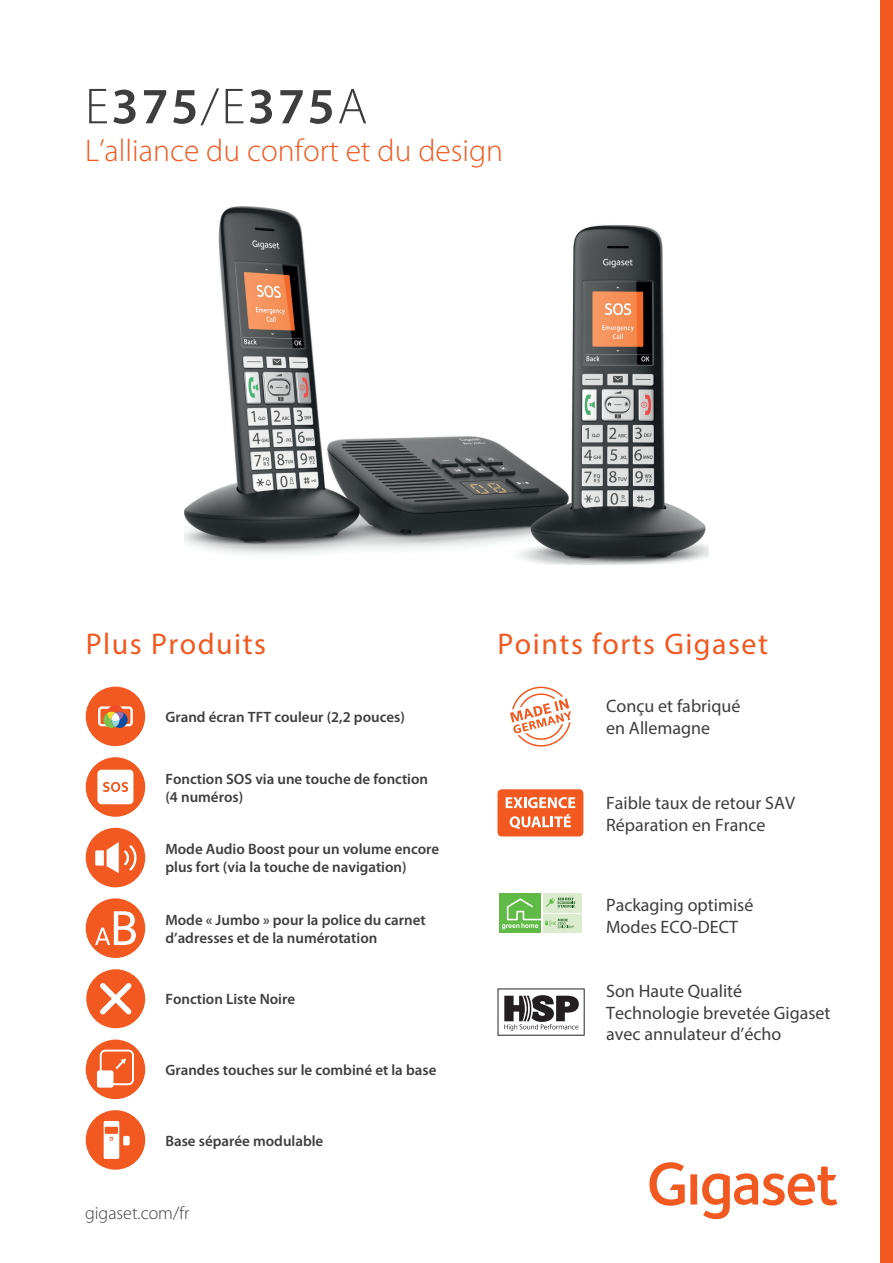
<style>
.page{position:relative;width:893px;height:1263px;background:#fff}
.page>*{position:absolute;margin:0;border:0;box-sizing:border-box;transform-origin:0 0}
.t1{font:600 51px "Myriad Pro";letter-spacing:.05em;color:#3e3e3f}
.t2{font:300 31.5px "Myriad Pro";color:#f15921}
.t3{font:30px "Myriad Pro";letter-spacing:.05em;color:#f15921}
.t4{font:18px/21.6px "Myriad Pro";color:#3e3e3f}
.t5{font:300 18px "Myriad Pro";color:#3e3e3f}
.t6{font:600 15px/18px "Myriad Pro";color:#3e3e3f}
.s1{font-weight:300}
</style>
<div class="page">
<svg style="left:649px;top:1162px;width:188px;height:57px"></svg>
<div style="left:880px;top:0;width:13px;height:1263px;background:#f15921"></div>
<svg style="left:499px;top:912px;width:83px;height:21px"></svg>
<div style="left:499px;top:893px;width:42px;height:39px;background:#60bb46"></div>
<div style="left:543px;top:893px;width:39px;height:19px;background:#dbebcd"></div>
<div style="left:543px;top:914px;width:39px;height:18px;background:#dbebcd"></div>
<svg style="left:502px;top:898px;width:73px;height:31px"></svg>
<svg style="left:497px;top:988px;width:88px;height:48px"></svg>
<div style="left:86px;top:828px;width:59px;height:59px;background:#f15921;border-radius:50%"></div>
<svg style="left:95px;top:842px;width:42px;height:31px"></svg>
<div style="left:497px;top:789px;width:86px;height:47px;background:#f15921;border-radius:4px"></div>
<svg style="left:506px;top:797px;width:69px;height:11px"></svg>
<svg style="left:510px;top:814px;width:61px;height:15px"></svg>
<svg style="left:510px;top:687px;width:61px;height:60px"></svg>
<div style="left:86px;top:1039px;width:59px;height:60px;background:#f15921;border-radius:50%"></div>
<svg style="left:97px;top:1049px;width:37px;height:39px"></svg>
<div style="left:86px;top:757px;width:59px;height:60px;background:#f15921;border-radius:50%"></div>
<svg style="left:97px;top:770px;width:36px;height:34px"></svg>
<img style="left:185px;top:206px;width:523px;height:358px">
<div style="left:86px;top:1110px;width:59px;height:60px;background:#f15921;border-radius:50%"></div>
<svg style="left:104px;top:1121px;width:15px;height:38px"></svg>
<div style="left:123px;top:1136px;width:7px;height:9px;background:#fff;border-radius:2px"></div>
<div style="left:86px;top:687px;width:59px;height:59px;background:#f15921;border-radius:50%"></div>
<div style="left:107px;top:705px;width:17px;height:16px;background:#f04d28;border-radius:50%"></div>
<svg style="left:98px;top:706px;width:35px;height:21px"></svg>
<div style="left:86px;top:898px;width:59px;height:60px;background:#f15921;border-radius:50%"></div>
<svg style="left:95px;top:911px;width:41px;height:34px"></svg>
<div style="left:86px;top:969px;width:59px;height:59px;background:#f15921;border-radius:50%"></div>
<svg style="left:100px;top:978px;width:37px;height:37px"></svg>
<h1 class="t1" style="left:85px;top:78px;width:284px"><span class="s1">E</span>375<span class="s1">/E</span>375<span class="s1">A</span></h1>
<h2 class="t2" style="left:85px;top:133px;width:420px">L’alliance du confort et du design</h2>
<h3 class="t3" style="left:86px;top:625px;width:182px">Plus Produits</h3>
<h3 class="t3" style="left:497px;top:625px;width:272px">Points forts Gigaset</h3>
<p class="t6" style="left:165px;top:708px;width:241px">Grand écran TFT couleur (2,2 pouces)</p>
<p class="t6" style="left:165px;top:770px;width:264px">Fonction SOS via une touche de fonction (4 numéros)</p>
<p class="t6" style="left:165px;top:840px;width:275px">Mode Audio Boost pour un volume encore plus fort (via la touche de navigation)</p>
<p class="t6" style="left:165px;top:911px;width:262px">Mode « Jumbo » pour la police du carnet d’adresses et de la numérotation</p>
<p class="t6" style="left:165px;top:990px;width:131px">Fonction Liste Noire</p>
<p class="t6" style="left:165px;top:1061px;width:272px">Grandes touches sur le combiné et la base</p>
<p class="t6" style="left:165px;top:1132px;width:159px">Base séparée modulable</p>
<p class="t5" style="left:85px;top:1202px;width:106px">gigaset.com/fr</p>
<p class="t4" style="left:606px;top:695px;width:136px">Conçu et fabriqué en Allemagne</p>
<p class="t4" style="left:606px;top:792px;width:190px">Faible taux de retour SAV<br>Réparation en France</p>
<p class="t4" style="left:606px;top:894px;width:149px">Packaging optimisé<br>Modes ECO-DECT</p>
<p class="t4" style="left:606px;top:980px;width:226px">Son Haute Qualité<br>Technologie brevetée Gigaset avec annulateur d’écho</p>
</div>
